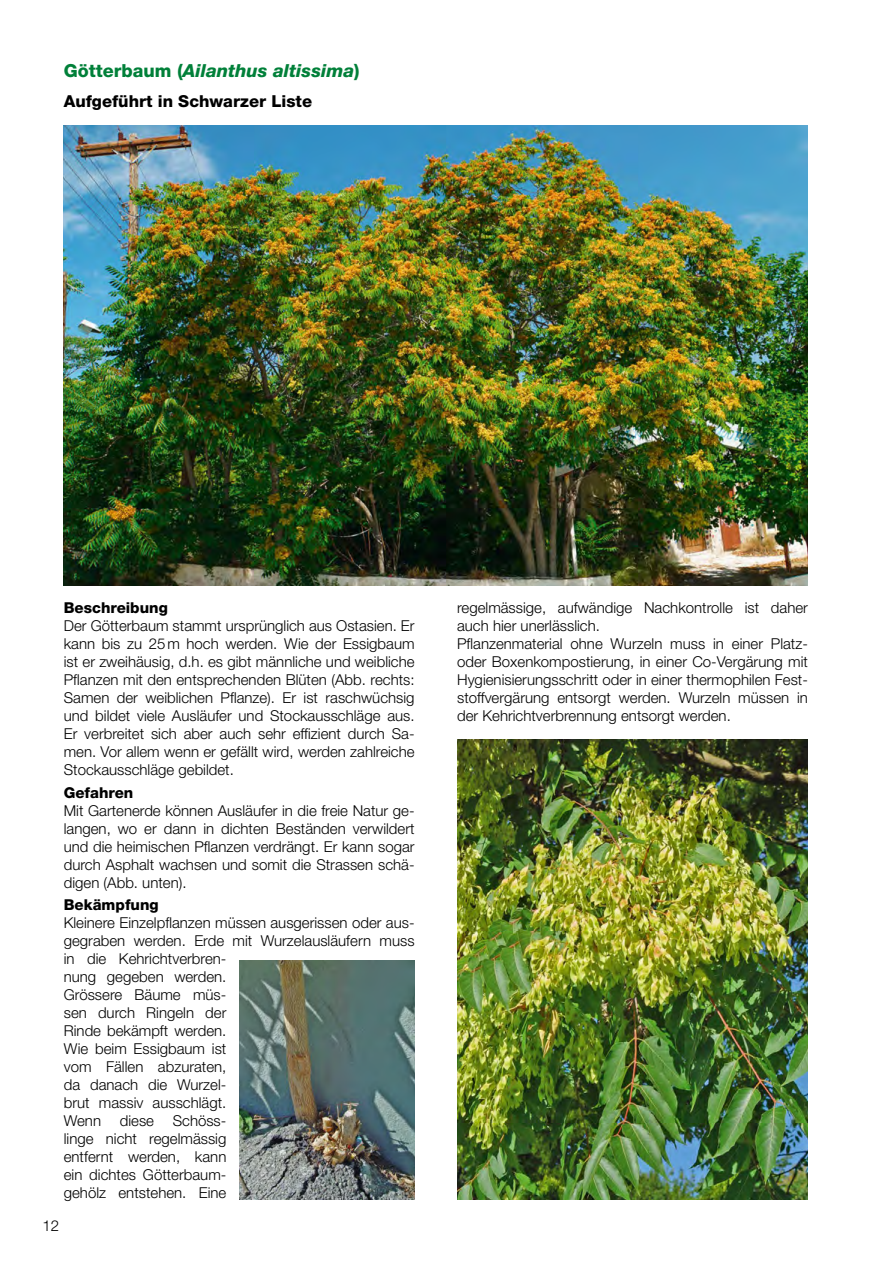
<style>
.page{position:relative;width:893px;height:1263px;background:#fff}
.page>*{position:absolute;margin:0;border:0;box-sizing:border-box;transform-origin:0 0}
.t1{font:italic 800 18px "Helvetica Neue LT Pro";color:#008039}
.t2{font:800 16.5px "Helvetica Neue LT Pro";color:#000}
.t3{font:300 15px/18px "Helvetica Neue LT Pro";color:#000;text-align:justify}
.t4{font:800 15px "Helvetica Neue LT Pro";color:#000}
.s1{font-style:normal}
</style>
<div class="page">
<img style="left:64px;top:125px;width:744px;height:460px">
<img style="left:457px;top:739px;width:351px;height:460px">
<img style="left:239px;top:961px;width:176px;height:238px">
<p class="t1" style="left:64px;top:59px;width:297px"><span class="s1">Götterbaum (</span>Ailanthus altissima<span class="s1">)</span></p>
<p class="t2" style="left:64px;top:92px;width:250px">Aufgeführt in Schwarzer Liste</p>
<p class="t4" style="left:64px;top:599px;width:106px">Beschreibung</p>
<p class="t3" style="left:64px;top:617px;width:352px">Der Götterbaum stammt ursprünglich aus Ostasien. Er kann bis zu 25m hoch werden. Wie der Essigbaum ist er zweihäusig, d.h. es gibt männliche und weibliche Pflanzen mit den entsprechenden Blüten (Abb. rechts:<br>Samen der weiblichen Pflanze). Er ist raschwüchsig und bildet viele Ausläufer und Stockausschläge aus.<br>Er verbreitet sich aber auch sehr effizient durch Sa&shy;men. Vor allem wenn er gefällt wird, werden zahlreiche Stockausschläge gebildet.</p>
<p class="t4" style="left:64px;top:783px;width:71px">Gefahren</p>
<p class="t3" style="left:64px;top:801px;width:352px">Mit Gartenerde können Ausläufer in die freie Natur ge&shy;langen, wo er dann in dichten Beständen verwildert und die heimischen Pflanzen verdrängt. Er kann sogar durch Asphalt wachsen und somit die Strassen schä&shy;digen (Abb. unten).</p>
<p class="t4" style="left:64px;top:895px;width:96px">Bekämpfung</p>
<p class="t3" style="left:64px;top:913px;width:352px;text-align:left">Kleinere Einzelpflanzen müssen ausgerissen oder aus&shy;gegraben werden. Erde mit Wurzelausläufern muss in die Kehrichtverbren-<br>nung gegeben werden.<br>Grössere Bäume müs-<br>sen durch Ringeln der<br>Rinde bekämpft werden.<br>Wie beim Essigbaum ist<br>vom Fällen abzuraten,<br>da danach die Wurzel-<br>brut massiv ausschlägt.<br>Wenn diese Schöss-<br>linge nicht regelmässig<br>entfernt werden, kann<br>ein dichtes Götterbaum-<br>gehölz entstehen. Eine</p>
<p class="t3" style="left:43px;top:1216px;width:18px">12</p>
<p class="t3" style="left:457px;top:599px;width:352px;text-align:left">regelmässige, aufwändige Nachkontrolle ist daher auch hier unerlässlich.<br>Pflanzenmaterial ohne Wurzeln muss in einer Platz&shy;oder Boxenkompostierung, in einer Co-Vergärung mit Hygienisierungsschritt oder in einer thermophilen Fest&shy;stoffvergärung entsorgt werden. Wurzeln müssen in der Kehrichtverbrennung entsorgt werden.</p>
</div>
